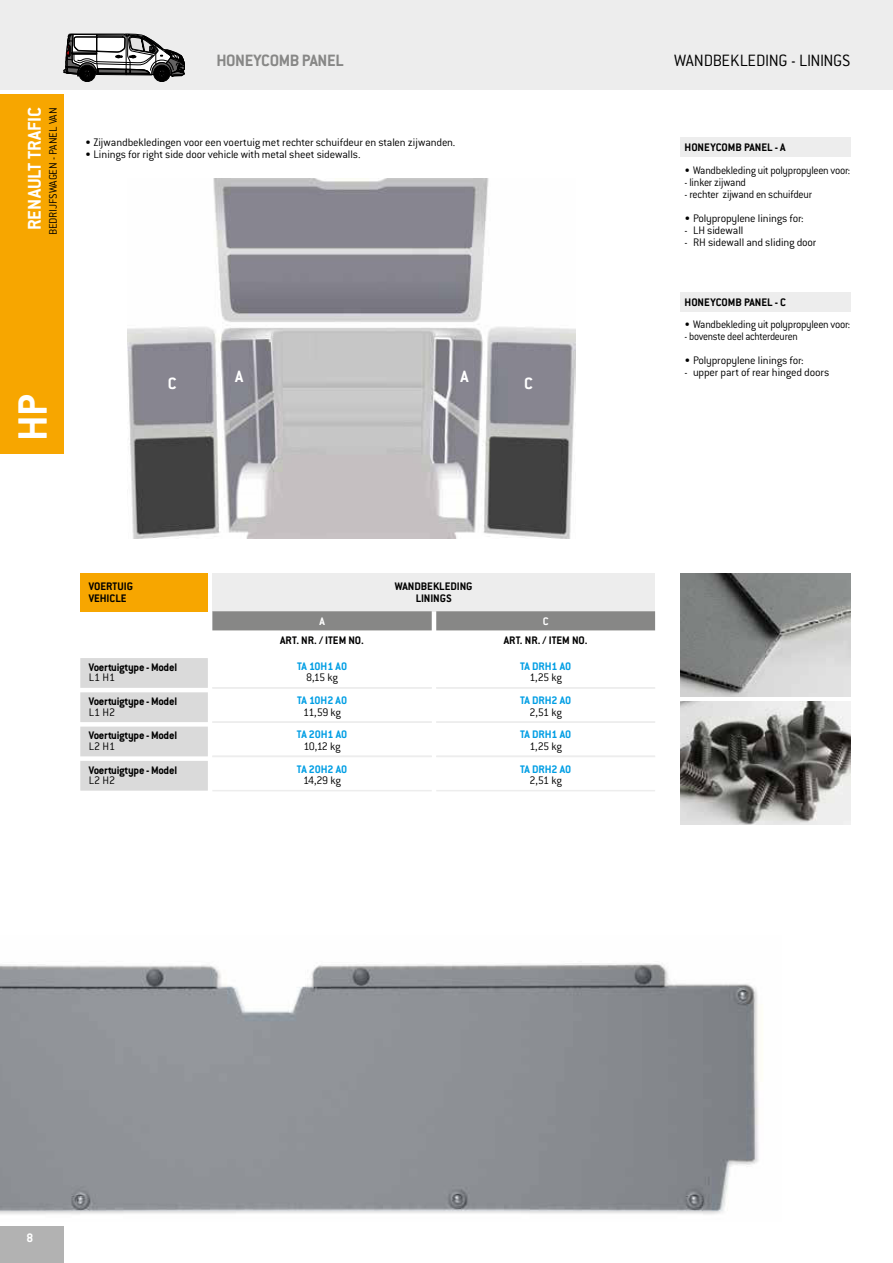
<style>
.page{position:relative;width:893px;height:1263px;background:#fff}
.page>*{position:absolute;margin:0;border:0;box-sizing:border-box;transform-origin:0 0}
.t1{font:700 45px "Conduit ITC Pro";color:#fff}
.t2{font:700 20.25px "Conduit ITC Pro";color:#fff}
.t3{font:300 18px "Conduit ITC Pro";letter-spacing:-.025em;color:#000}
.t4{font:700 18px "Conduit ITC Pro";letter-spacing:-.02em;color:#878786}
.t5{font:700 18px "Conduit ITC Pro";color:#fff}
.t6{font:700 13.5px "Conduit ITC Pro";color:#fff}
.t7{font:300 12px "Conduit ITC Pro";letter-spacing:-.015em;color:#000}
.t8{font:700 12px/12px "Conduit ITC Pro";letter-spacing:-.01em;color:#000}
.t9{font:300 12px "Conduit ITC Pro";letter-spacing:-.015em;color:#000;scale:.95 1}
.t10{font:700 12px "Conduit ITC Pro";color:#009ee4}
.t11{font:300 12px "Conduit ITC Pro";letter-spacing:-.015em;color:#000;scale:.91 1}
.t12{font:700 12px "Conduit ITC Pro";color:#fff}
</style>
<div class="page">
<div style="left:0;top:0;width:893px;height:90px;background:#ededed"></div>
<div style="left:0;top:1226px;width:64px;height:37px;background:#b2b2b2"></div>
<div style="left:0;top:95px;width:64px;height:359px;background:#f7a600"></div>
<svg style="left:64px;top:34px;width:120px;height:48px"></svg>
<img style="left:680px;top:573px;width:170px;height:123px">
<img style="left:680px;top:701px;width:170px;height:123px">
<img style="left:0;top:963px;width:759px;height:251px">
<img style="left:128px;top:178px;width:448px;height:360px">
<div style="left:80px;top:573px;width:128px;height:38px;background:#f7a600"></div>
<div style="left:212px;top:573px;width:443px;height:38px;background:#ededed"></div>
<div style="left:212px;top:611px;width:443px;height:19px;background:#878786"></div>
<svg style="left:80px;top:658px;width:128px;height:133px"></svg>
<hr style="left:212px;top:790px;width:220px;height:1px;background:#ededed">
<hr style="left:436px;top:790px;width:219px;height:1px;background:#ededed">
<div style="left:680px;top:138px;width:170px;height:19px;background:#ededed"></div>
<div style="left:680px;top:292px;width:170px;height:19px;background:#ededed"></div>
<hr style="left:212px;top:687px;width:220px;height:2px;background:#ededed">
<hr style="left:436px;top:687px;width:219px;height:2px;background:#ededed">
<hr style="left:212px;top:721px;width:220px;height:2px;background:#ededed">
<hr style="left:436px;top:721px;width:219px;height:2px;background:#ededed">
<hr style="left:212px;top:756px;width:220px;height:1px;background:#ededed">
<hr style="left:436px;top:756px;width:219px;height:1px;background:#ededed">
<h2 class="t2" style="left:26px;top:230px;width:124px;rotate:-90deg">RENAULT TRAFIC</h2>
<p class="t7" style="left:48px;top:235px;width:129px;rotate:-90deg">BEDRIJFSWAGEN - PANEL VAN</p>
<h3 class="t4" style="left:216px;top:53px;width:129px">HONEYCOMB PANEL</h3>
<p class="t7" style="left:85px;top:137px;width:372px">• Zijwandbekledingen voor een voertuig met rechter schuifdeur en stalen zijwanden.</p>
<p class="t7" style="left:85px;top:149px;width:277px">• Linings for right side door vehicle with metal sheet sidewalls.</p>
<h1 class="t1" style="left:14px;top:441px;width:48px;rotate:-90deg">HP</h1>
<h3 class="t5" style="left:235px;top:369px;width:10px">A</h3>
<h3 class="t5" style="left:460px;top:369px;width:10px">A</h3>
<h3 class="t5" style="left:168px;top:376px;width:10px">C</h3>
<h3 class="t5" style="left:524px;top:376px;width:10px">C</h3>
<p class="t8" style="left:89px;top:581px;width:46px">VOERTUIG<br>VEHICLE</p>
<p class="t8" style="left:395px;top:581px;width:79px;text-align:center">WANDBEKLEDING<br>LININGS</p>
<p class="t8" style="left:280px;top:635px;width:85px">ART. NR. / ITEM NO.</p>
<p class="t8" style="left:504px;top:635px;width:85px">ART. NR. / ITEM NO.</p>
<p class="t8" style="left:89px;top:662px;width:90px">Voertuigtype - Model</p>
<p class="t8" style="left:89px;top:696px;width:90px">Voertuigtype - Model</p>
<p class="t8" style="left:89px;top:730px;width:90px">Voertuigtype - Model</p>
<p class="t8" style="left:89px;top:765px;width:90px">Voertuigtype - Model</p>
<p class="t12" style="left:319px;top:616px;width:7px">A</p>
<p class="t12" style="left:543px;top:616px;width:7px">C</p>
<p class="t10" style="left:297px;top:661px;width:52px">TA 10H1 A0</p>
<p class="t10" style="left:520px;top:661px;width:53px">TA DRH1 A0</p>
<p class="t7" style="left:89px;top:673px;width:28px">L1 H1</p>
<p class="t7" style="left:306px;top:673px;width:33px">8,15 kg</p>
<p class="t7" style="left:529px;top:673px;width:34px">1,25 kg</p>
<p class="t10" style="left:297px;top:695px;width:52px">TA 10H2 A0</p>
<p class="t10" style="left:520px;top:695px;width:53px">TA DRH2 A0</p>
<p class="t7" style="left:89px;top:707px;width:28px">L1 H2</p>
<p class="t7" style="left:303px;top:707px;width:40px">11,59 kg</p>
<p class="t7" style="left:529px;top:707px;width:34px">2,51 kg</p>
<p class="t10" style="left:297px;top:729px;width:52px">TA 20H1 A0</p>
<p class="t10" style="left:520px;top:729px;width:53px">TA DRH1 A0</p>
<p class="t7" style="left:89px;top:741px;width:28px">L2 H1</p>
<p class="t7" style="left:303px;top:741px;width:39px">10,12 kg</p>
<p class="t7" style="left:529px;top:741px;width:34px">1,25 kg</p>
<p class="t10" style="left:297px;top:764px;width:52px">TA 20H2 A0</p>
<p class="t10" style="left:520px;top:764px;width:53px">TA DRH2 A0</p>
<p class="t7" style="left:89px;top:775px;width:28px">L2 H2</p>
<p class="t7" style="left:303px;top:775px;width:39px">14,29 kg</p>
<p class="t7" style="left:529px;top:775px;width:34px">2,51 kg</p>
<h3 class="t3" style="left:674px;top:53px;width:178px">WANDBEKLEDING - LININGS</h3>
<p class="t8" style="left:685px;top:142px;width:103px">HONEYCOMB PANEL - A</p>
<p class="t9" style="left:685px;top:165px;width:176px">• Wandbekleding uit polypropyleen voor:</p>
<p class="t9" style="left:685px;top:177px;width:66px">- linker zijwand</p>
<p class="t9" style="left:685px;top:189px;width:136px">- rechter zijwand en schuifdeur</p>
<p class="t7" style="left:685px;top:213px;width:121px">• Polypropylene linings for:</p>
<p class="t7" style="left:685px;top:225px;width:60px">- LH sidewall</p>
<p class="t7" style="left:685px;top:237px;width:133px">- RH sidewall and sliding door</p>
<p class="t8" style="left:685px;top:297px;width:103px">HONEYCOMB PANEL - C</p>
<p class="t9" style="left:685px;top:319px;width:176px">• Wandbekleding uit polypropyleen voor:</p>
<p class="t11" style="left:685px;top:331px;width:126px">- bovenste deel achterdeuren</p>
<p class="t7" style="left:685px;top:355px;width:121px">• Polypropylene linings for:</p>
<p class="t7" style="left:685px;top:367px;width:146px">- upper part of rear hinged doors</p>
<p class="t6" style="left:27px;top:1232px;width:8px">8</p>
</div>
